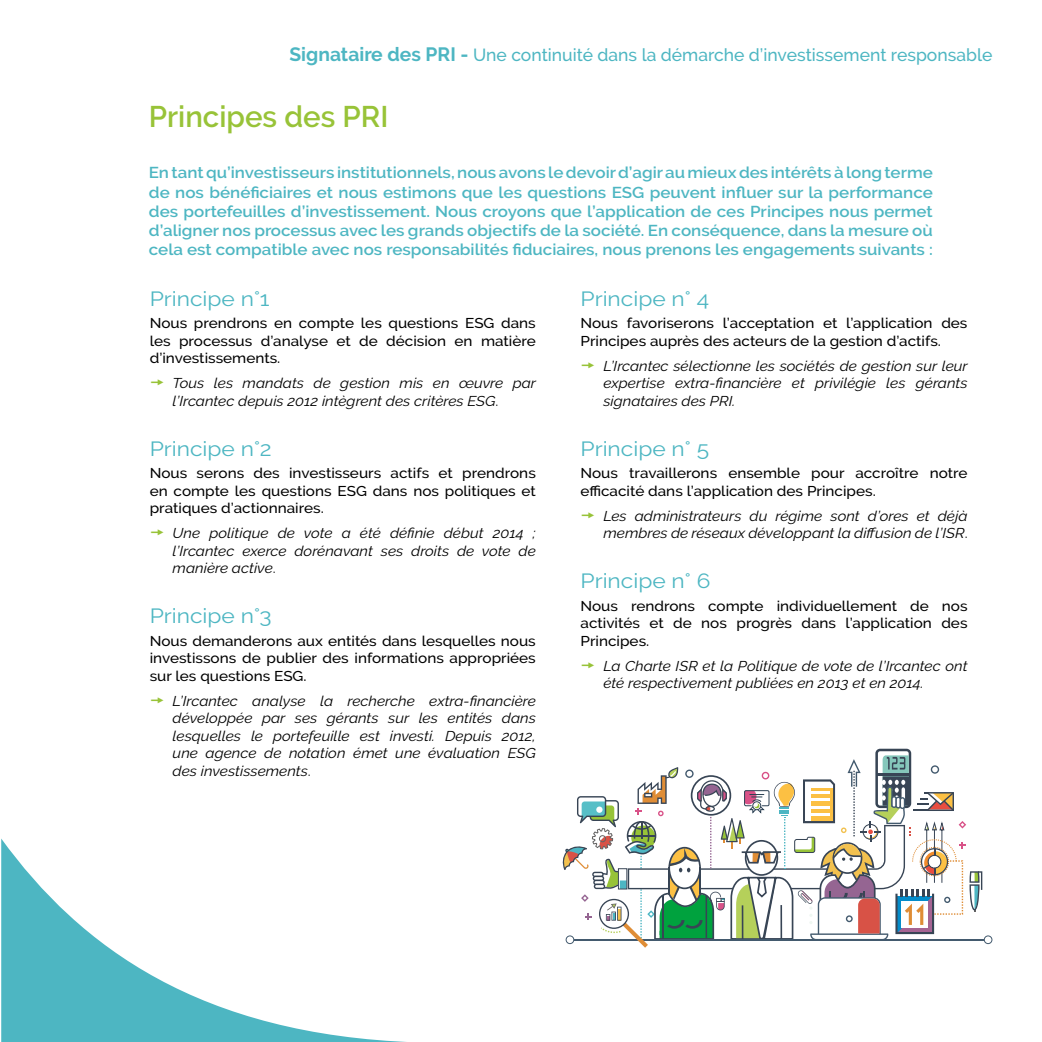
<style>
.page{position:relative;width:1042px;height:1042px;background:#fff}
.page>*{position:absolute;margin:0;border:0;box-sizing:border-box;transform-origin:0 0}
.t1{font:600 29.75px "Raleway";color:#98c338}
.t2{font:20.47px "Raleway";color:#4db6c2;scale:1.11 1}
.t3{font:500 17.5px "Raleway";color:#4db6c2}
.t4{font:600 15.75px/19.2px "Raleway";color:#4db6c2;text-align:justify;scale:1.08 1}
.t5{font:italic 14.17px/17.5px "Raleway";color:#000;text-align:justify;scale:1.08 1}
.t6{font:500 14.17px/17.5px "Raleway";color:#000;text-align:justify;scale:1.08 1}
.s1{font-weight:700;font-size:19.25px}
.s2{font-style:normal}
</style>
<div class="page">
<svg style="left:1px;top:838px;width:405px;height:204px"></svg>
<div style="left:875px;top:749px;width:36px;height:59px;border:3px solid #384555;border-radius:3px"></div>
<hr style="left:570px;top:939px;width:416px;height:1px;background:#435a6e">
<div style="left:984px;top:935px;width:8px;height:9px;border:1px solid #435a6e;border-radius:50%"></div>
<svg style="left:562px;top:755px;width:420px;height:192px"></svg>
<p class="t3" style="left:289px;top:44px;width:704px"><span class="s1">Signataire des PRI -</span> Une continuité dans la démarche d’investissement responsable</p>
<h1 class="t1" style="left:149px;top:100px;width:241px">Principes des PRI</h1>
<p class="t4" style="left:149px;top:163px;width:727px">En tant qu’investisseurs institutionnels, nous avons le devoir d’agir au mieux des intérêts à long terme de nos bénéficiaires et nous estimons que les questions ESG peuvent influer sur la performance des portefeuilles d’investissement. Nous croyons que l’application de ces Principes nous permet d’aligner nos processus avec les grands objectifs de la société. En conséquence, dans la mesure où cela est compatible avec nos responsabilités fiduciaires, nous prenons les engagements suivants :</p>
<h2 class="t2" style="left:150px;top:286px;width:109px">Principe n°1</h2>
<p class="t6" style="left:150px;top:314px;width:359px">Nous prendrons en compte les questions ESG dans les processus d’analyse et de décision en matière d’investissements.</p>
<p class="t5" style="left:173px;top:374px;width:338px">Tous les mandats de gestion mis en œuvre par l’Ircantec depuis 2012 intègrent des critères ESG<span class="s2">.</span></p>
<h2 class="t2" style="left:150px;top:436px;width:111px">Principe n°2</h2>
<p class="t6" style="left:150px;top:464px;width:359px">Nous serons des investisseurs actifs et prendrons en compte les questions ESG dans nos politiques et pratiques d’actionnaires.</p>
<p class="t5" style="left:173px;top:524px;width:338px">Une politique de vote a été définie début 2014 ; l’Ircantec exerce dorénavant ses droits de vote de manière active<span class="s2">.</span></p>
<h2 class="t2" style="left:150px;top:604px;width:111px">Principe n°3</h2>
<p class="t6" style="left:150px;top:632px;width:359px">Nous demanderons aux entités dans lesquelles nous investissons de publier des informations appropriées sur les questions ESG.</p>
<p class="t5" style="left:173px;top:692px;width:338px">L’Ircantec analyse la recherche extra-financière développée par ses gérants sur les entités dans lesquelles le portefeuille est investi. Depuis 2012, une agence de notation émet une évaluation ESG des investissements<span class="s2">.</span></p>
<h2 class="t2" style="left:580px;top:286px;width:117px">Principe n° 4</h2>
<p class="t6" style="left:580px;top:314px;width:360px">Nous favoriserons l’acceptation et l’application des<br>Principes auprès des acteurs de la gestion d’actifs.</p>
<p class="t5" style="left:603px;top:357px;width:339px">L’Ircantec sélectionne les sociétés de gestion sur leur expertise extra-financière et privilégie les gérants signataires des PRI.</p>
<h2 class="t2" style="left:580px;top:436px;width:117px">Principe n° 5</h2>
<p class="t6" style="left:580px;top:464px;width:360px">Nous travaillerons ensemble pour accroître notre efficacité dans l’application des Principes.</p>
<p class="t5" style="left:603px;top:507px;width:339px">Les administrateurs du régime sont d’ores et déjà membres de réseaux développant la diffusion de l’ISR<span class="s2">.</span></p>
<h2 class="t2" style="left:580px;top:569px;width:118px">Principe n° 6</h2>
<p class="t6" style="left:580px;top:597px;width:360px">Nous rendrons compte individuellement de nos activités et de nos progrès dans l’application des Principes.</p>
<p class="t5" style="left:603px;top:657px;width:339px">La Charte ISR et la Politique de vote de l’Ircantec ont été respectivement publiées en 2013 et en 2014.</p>
</div>
